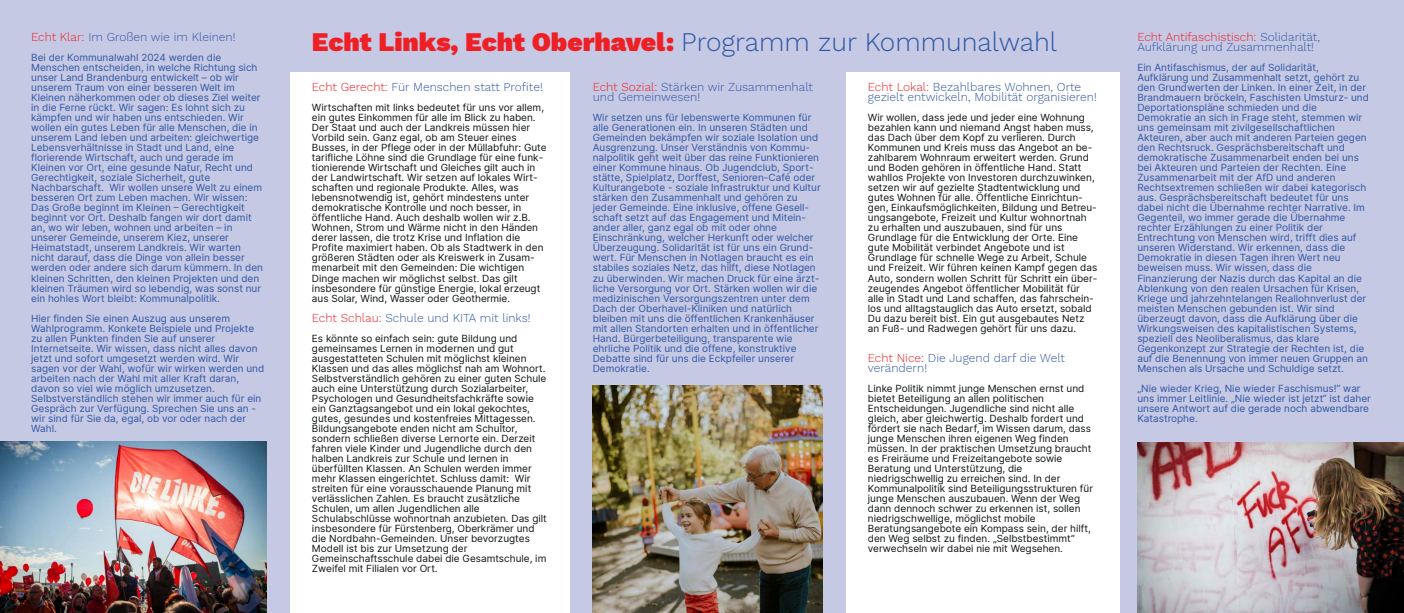
<style>
.page{position:relative;width:1404px;height:613px;background:#fff}
.page>*{position:absolute;margin:0;border:0;box-sizing:border-box;transform-origin:0 0}
.t1{font:900 26.4px "Work Sans";color:#ee2026}
.t2{font:300 12px/10px "Work Sans";color:#3056a5}
.t3{font:10px/10px "Inter";color:#3056a5}
.t4{font:10px/10px "Inter";color:#101314}
.s1{color:#ee1f26}
.s2{font-weight:300;color:#3056a5}
</style>
<div class="page">
<div style="left:0;top:0;width:289px;height:612px;background:#c6c9e4"></div>
<div style="left:570px;top:0;width:275px;height:612px;background:#c6c9e4"></div>
<div style="left:289px;top:0;width:831px;height:71px;background:#c6c9e4"></div>
<div style="left:1120px;top:0;width:283px;height:612px;background:#c6c9e4"></div>
<img style="left:0;top:441px;width:266px;height:171px">
<img style="left:592px;top:385px;width:230px;height:227px">
<img style="left:1137px;top:442px;width:266px;height:170px">
<p class="t2" style="left:31px;top:32px;width:206px"><span class="s1">Echt Klar:</span> Im Großen wie im Kleinen!</p>
<p class="t3" style="left:31px;top:53px;width:233px">Bei der Kommunalwahl 2024 werden die Menschen entscheiden, in welche Richtung sich unser Land Brandenburg entwickelt – ob wir unserem Traum von einer besseren Welt im Kleinen näherkommen oder ob dieses Ziel weiter in die Ferne rückt. Wir sagen: Es lohnt sich zu kämpfen und wir haben uns entschieden. Wir wollen ein gutes Leben für alle Menschen, die in unserem Land leben und arbeiten: gleichwertige Lebensverhältnisse in Stadt und Land, eine florierende Wirtschaft, auch und gerade im Kleinen vor Ort, eine gesunde Natur, Recht und Gerechtigkeit, soziale Sicherheit, gute Nachbarschaft. Wir wollen unsere Welt zu einem besseren Ort zum Leben machen. Wir wissen:<br>Das Große beginnt im Kleinen – Gerechtigkeit beginnt vor Ort. Deshalb fangen wir dort damit an, wo wir leben, wohnen und arbeiten – in unserer Gemeinde, unserem Kiez, unserer Heimatstadt, unserem Landkreis. Wir warten nicht darauf, dass die Dinge von allein besser werden oder andere sich darum kümmern. In den kleinen Schritten, den kleinen Projekten und den kleinen Träumen wird so lebendig, was sonst nur ein hohles Wort bleibt: Kommunalpolitik.</p>
<p class="t3" style="left:31px;top:313px;width:235px">Hier finden Sie einen Auszug aus unserem Wahlprogramm. Konkete Beispiele und Projekte zu allen Punkten finden Sie auf unserer Internetseite. Wir wissen, dass nicht alles davon jetzt und sofort umgesetzt werden wird. Wir sagen vor der Wahl, wofür wir wirken werden und arbeiten nach der Wahl mit aller Kraft daran, davon so viel wie möglich umzusetzen.<br>Selbstverständlich stehen wir immer auch für ein Gespräch zur Verfügung. Sprechen Sie uns an - wir sind für Sie da, egal, ob vor oder nach der Wahl.</p>
<h1 class="t1" style="left:312px;top:26px;width:746px">Echt Links, Echt Oberhavel: <span class="s2">Programm zur Kommunalwahl</span></h1>
<p class="t2" style="left:312px;top:82px;width:232px"><span class="s1">Echt Gerecht:</span> Für Menschen statt Profite!</p>
<p class="t4" style="left:312px;top:103px;width:236px">Wirtschaften mit links bedeutet für uns vor allem, ein gutes Einkommen für alle im Blick zu haben.<br>Der Staat und auch der Landkreis müssen hier Vorbild sein. Ganz egal, ob am Steuer eines Busses, in der Pflege oder in der Müllabfuhr: Gute tarifliche Löhne sind die Grundlage für eine funk&shy;tionierende Wirtschaft und Gleiches gilt auch in der Landwirtschaft. Wir setzen auf lokales Wirt&shy;schaften und regionale Produkte. Alles, was lebensnotwendig ist, gehört mindestens unter demokratische Kontrolle und noch besser, in öffentliche Hand. Auch deshalb wollen wir z.B.<br>Wohnen, Strom und Wärme nicht in den Händen derer lassen, die trotz Krise und Inflation die Profite maximiert haben. Ob als Stadtwerk in den größeren Städten oder als Kreiswerk in Zusam&shy;menarbeit mit den Gemeinden: Die wichtigen Dinge machen wir möglichst selbst. Das gilt insbesondere für günstige Energie, lokal erzeugt aus Solar, Wind, Wasser oder Geothermie.</p>
<p class="t2" style="left:592px;top:82px;width:222px"><span class="s1">Echt Sozial:</span> Stärken wir Zusammenhalt und Gemeinwesen!</p>
<p class="t3" style="left:592px;top:113px;width:229px">Wir setzen uns für lebenswerte Kommunen für alle Generationen ein. In unseren Städten und Gemeinden bekämpfen wir soziale Isolation und Ausgrenzung. Unser Verständnis von Kommu&shy;nalpolitik geht weit über das reine Funktionieren einer Kommune hinaus. Ob Jugendclub, Sport&shy;stätte, Spielplatz, Dorffest, Senioren-Café oder Kulturangebote - soziale Infrastruktur und Kultur stärken den Zusammenhalt und gehören zu jeder Gemeinde. Eine inklusive, offene Gesell&shy;schaft setzt auf das Engagement und Mitein&shy;ander aller, ganz egal ob mit oder ohne Einschränkung, welcher Herkunft oder welcher Überzeugung. Solidarität ist für uns ein Grund&shy;wert. Für Menschen in Notlagen braucht es ein stabiles soziales Netz, das hilft, diese Notlagen zu überwinden. Wir machen Druck für eine ärzt&shy;liche Versorgung vor Ort. Stärken wollen wir die medizinischen Versorgungszentren unter dem Dach der Oberhavel-Kliniken und natürlich bleiben mit uns die öffentlichen Krankenhäuser mit allen Standorten erhalten und in öffentlicher Hand. Bürgerbeteiligung, transparente wie ehrliche Politik und die offene, konstruktive Debatte sind für uns die Eckpfeiler unserer Demokratie.</p>
<p class="t2" style="left:867px;top:82px;width:230px"><span class="s1">Echt Lokal:</span> Bezahlbares Wohnen, Orte gezielt entwickeln, Mobilität organisieren!</p>
<p class="t4" style="left:867px;top:113px;width:231px">Wir wollen, dass jede und jeder eine Wohnung bezahlen kann und niemand Angst haben muss, das Dach über dem Kopf zu verlieren. Durch Kommunen und Kreis muss das Angebot an be&shy;zahlbarem Wohnraum erweitert werden. Grund und Boden gehören in öffentliche Hand. Statt wahllos Projekte von Investoren durchzuwinken, setzen wir auf gezielte Stadtentwicklung und gutes Wohnen für alle. Öffentliche Einrichtun&shy;gen, Einkaufsmöglichkeiten, Bildung und Betreu&shy;ungsangebote, Freizeit und Kultur wohnortnah zu erhalten und auszubauen, sind für uns Grundlage für die Entwicklung der Orte. Eine gute Mobilität verbindet Angebote und ist Grundlage für schnelle Wege zu Arbeit, Schule und Freizeit. Wir führen keinen Kampf gegen das Auto, sondern wollen Schritt für Schritt ein über&shy;zeugendes Angebot öffentlicher Mobilität für alle in Stadt und Land schaffen, das fahrschein&shy;los und alltagstauglich das Auto ersetzt, sobald Du dazu bereit bist. Ein gut ausgebautes Netz an Fuß- und Radwegen gehört für uns dazu.</p>
<p class="t2" style="left:312px;top:312px;width:220px"><span class="s1">Echt Schlau:</span> Schule und KITA mit links!</p>
<p class="t4" style="left:312px;top:333px;width:236px">Es könnte so einfach sein: gute Bildung und gemeinsames Lernen in modernen und gut ausgestatteten Schulen mit möglichst kleinen Klassen und das alles möglichst nah am Wohnort.<br>Selbstverständlich gehören zu einer guten Schule auch eine Unterstützung durch Sozialarbeiter, Psychologen und Gesundheitsfachkräfte sowie ein Ganztagsangebot und ein lokal gekochtes, gutes, gesundes und kostenfreies Mittagessen.<br>Bildungsangebote enden nicht am Schultor, sondern schließen diverse Lernorte ein. Derzeit fahren viele Kinder und Jugendliche durch den halben Landkreis zur Schule und lernen in überfüllten Klassen. An Schulen werden immer mehr Klassen eingerichtet. Schluss damit: Wir streiten für eine vorausschauende Planung mit verlässlichen Zahlen. Es braucht zusätzliche Schulen, um allen Jugendlichen alle Schulabschlüsse wohnortnah anzubieten. Das gilt insbesondere für Fürstenberg, Oberkrämer und die Nordbahn-Gemeinden. Unser bevorzugtes Modell ist bis zur Umsetzung der Gemeinschaftsschule dabei die Gesamtschule, im Zweifel mit Filialen vor Ort.</p>
<p class="t2" style="left:867px;top:352px;width:199px"><span class="s1">Echt Nice:</span> Die Jugend darf die Welt verändern!</p>
<p class="t4" style="left:867px;top:383px;width:227px">Linke Politik nimmt junge Menschen ernst und bietet Beteiligung an allen politischen Entscheidungen. Jugendliche sind nicht alle gleich, aber gleichwertig. Deshalb fordert und fördert sie nach Bedarf, im Wissen darum, dass junge Menschen ihren eigenen Weg finden müssen. In der praktischen Umsetzung braucht es Freiräume und Freizeitangebote sowie Beratung und Unterstützung, die niedrigschwellig zu erreichen sind. In der Kommunalpolitik sind Beteiligungsstrukturen für junge Menschen auszubauen. Wenn der Weg dann dennoch schwer zu erkennen ist, sollen niedrigschwellige, möglichst mobile Beratungsangebote ein Kompass sein, der hilft, den Weg selbst zu finden. „Selbstbestimmt” verwechseln wir dabei nie mit Wegsehen.</p>
<p class="t2" style="left:1137px;top:32px;width:184px"><span class="s1">Echt Antifaschistisch:</span> Solidarität,<br>Aufklärung und Zusammenhalt!</p>
<p class="t3" style="left:1137px;top:63px;width:233px">Ein Antifaschismus, der auf Solidarität, Aufklärung und Zusammenhalt setzt, gehört zu den Grundwerten der Linken. In einer Zeit, in der Brandmauern bröckeln, Faschisten Umsturz- und Deportationspläne schmieden und die Demokratie an sich in Frage steht, stemmen wir uns gemeinsam mit zivilgesellschaftlichen Akteuren, aber auch mit anderen Parteien gegen den Rechtsruck. Gesprächsbereitschaft und demokratische Zusammenarbeit enden bei uns bei Akteuren und Parteien der Rechten. Eine Zusammenarbeit mit der AfD und anderen Rechtsextremen schließen wir dabei kategorisch aus. Gesprächsbereitschaft bedeutet für uns dabei nicht die Übernahme rechter Narrative. Im Gegenteil, wo immer gerade die Übernahme rechter Erzählungen zu einer Politik der Entrechtung von Menschen wird, trifft dies auf unseren Widerstand. Wir erkennen, dass die Demokratie in diesen Tagen ihren Wert neu beweisen muss. Wir wissen, dass die Finanzierung der Nazis durch das Kapital an die Ablenkung von den realen Ursachen für Krisen, Kriege und jahrzehntelangen Reallohnverlust der meisten Menschen gebunden ist. Wir sind überzeugt davon, dass die Aufklärung über die Wirkungsweisen des kapitalistischen Systems, speziell des Neoliberalismus, das klare Gegenkonzept zur Strategie der Rechten ist, die auf die Benennung von immer neuen Gruppen an Menschen als Ursache und Schuldige setzt.</p>
<p class="t3" style="left:1137px;top:383px;width:235px">„Nie wieder Krieg, Nie wieder Faschismus!“ war uns immer Leitlinie. „Nie wieder ist jetzt“ ist daher unsere Antwort auf die gerade noch abwendbare Katastrophe.</p>
</div>
